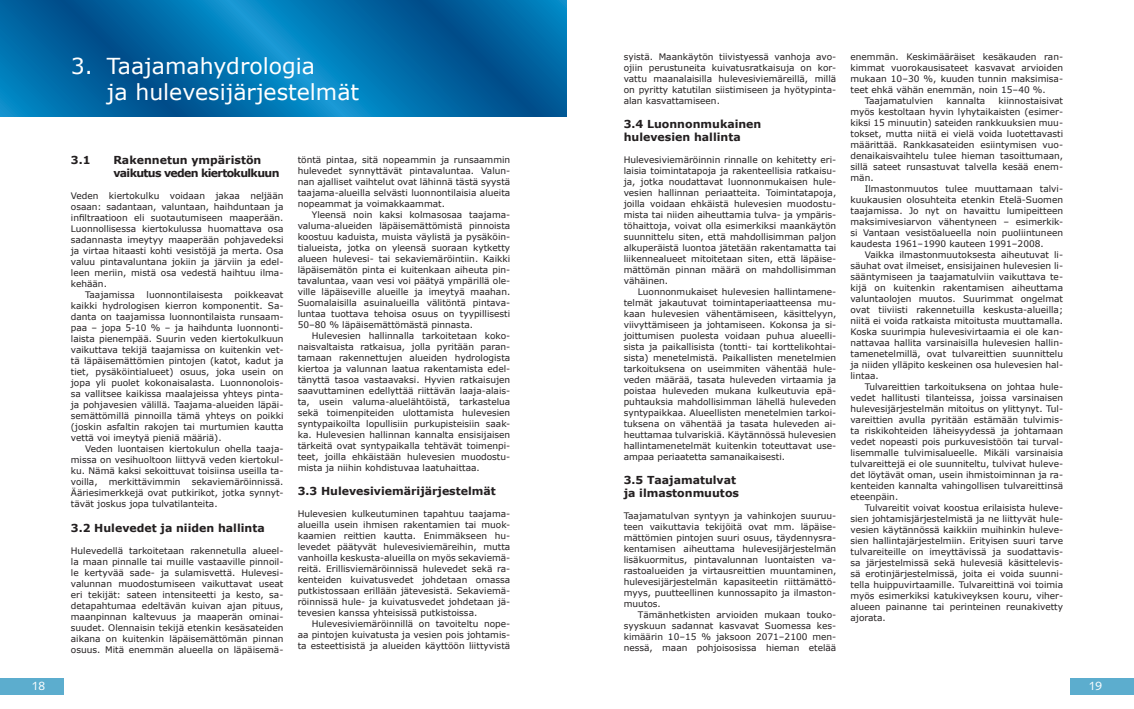
<style>
.page{position:relative;width:1134px;height:709px;background:#fff}
.page>*{position:absolute;margin:0;border:0;box-sizing:border-box;transform-origin:0 0}
.t1{font:22px/26px "Verdana";color:#fff}
.t2{font:12px "Syntax";color:#fff}
.t3{font:700 11px/13px "Verdana";color:#231f20}
.t4{font:700 11px/13px "Verdana";letter-spacing:-.06em;color:#231f20}
.t5{font:9px/11px "Verdana";color:#231f20;text-align:justify}
</style>
<div class="page">
<div style="left:0;top:678px;width:64px;height:16px;background:#5cadce"></div>
<div style="left:1070px;top:678px;width:64px;height:16px;background:#5cadce"></div>
<svg style="left:0;top:0;width:567px;height:116px;background:#016ba8"></svg>
<h1 class="t1" style="left:107px;top:52px;width:254px;text-indent:-36px">3. Taajamahydrologia<br>ja hulevesijärjestelmät</h1>
<p class="t3" style="left:71px;top:153px;width:21px">3.1</p>
<p class="t4" style="left:113px;top:153px;width:168px">Rakennetun ympäristön vaikutus veden kiertokulkuun</p>
<p class="t5" style="left:71px;top:190px;width:214px">Veden kiertokulku voidaan jakaa neljään</p>
<p class="t5" style="left:71px;top:201px;width:214px">osaan: sadantaan, valuntaan, haihduntaan ja</p>
<p class="t5" style="left:71px;top:212px;width:214px">infiltraatioon eli suotautumiseen maaperään.</p>
<p class="t5" style="left:71px;top:223px;width:214px">Luonnollisessa kiertokulussa huomattava osa</p>
<p class="t5" style="left:71px;top:234px;width:214px">sadannasta imeytyy maaperään pohjavedeksi</p>
<p class="t5" style="left:71px;top:245px;width:214px">ja virtaa hitaasti kohti vesistöjä ja merta. Osa</p>
<p class="t5" style="left:71px;top:256px;width:214px">valuu pintavaluntana jokiin ja järviin ja edel-</p>
<p class="t5" style="left:71px;top:267px;width:214px">leen meriin, mistä osa vedestä haihtuu ilma-</p>
<p class="t5" style="left:71px;top:278px;width:38px">kehään.</p>
<p class="t5" style="left:85px;top:289px;width:51px">Taajamissa</p>
<p class="t5" style="left:147px;top:289px;width:78px">luonnontilaisesta</p>
<p class="t5" style="left:71px;top:289px;width:214px;text-indent:164px">poikkeavat kaikki hydrologisen kierron komponentit. Sa&shy;danta on taajamissa luonnontilaista runsaam&shy;paa – jopa 5-10 % – ja haihdunta luonnonti&shy;laista pienempää. Suurin veden kiertokulkuun vaikuttava tekijä taajamissa on kuitenkin vet&shy;tä läpäisemättömien pintojen (katot, kadut ja tiet, pysäköintialueet) osuus, joka usein on jopa yli puolet kokonaisalasta. Luonnonolois&shy;sa vallitsee kaikissa maalajeissa yhteys pinta&shy;ja pohjavesien välillä. Taajama-alueiden läpäi&shy;semättömillä pinnoilla tämä yhteys on poikki (joskin asfaltin rakojen tai murtumien kautta vettä voi imeytyä pieniä määriä).</p>
<p class="t5" style="left:71px;top:443px;width:214px;text-indent:14px">Veden luontaisen kiertokulun ohella taaja&shy;missa on vesihuoltoon liittyvä veden kiertokul&shy;ku. Nämä kaksi sekoittuvat toisiinsa useilla ta&shy;voilla, merkittävimmin sekaviemäröinnissä.<br>Ääriesimerkkejä ovat putkirikot, jotka synnyt&shy;tävät joskus jopa tulvatilanteita.</p>
<p class="t3" style="left:71px;top:520px;width:195px">3.2 Hulevedet ja niiden hallinta</p>
<p class="t5" style="left:71px;top:544px;width:214px">Hulevedellä tarkoitetaan rakennetulla alueel&shy;la maan pinnalle tai muille vastaaville pinnoil&shy;le kertyvää sade- ja sulamisvettä. Hulevesi&shy;valunnan muodostumiseen vaikuttavat useat eri tekijät: sateen intensiteetti ja kesto, sa&shy;detapahtumaa edeltävän kuivan ajan pituus, maanpinnan kaltevuus ja maaperän ominai&shy;suudet. Olennaisin tekijä etenkin kesäsateiden aikana on kuitenkin läpäisemättömän pinnan osuus. Mitä enemmän alueella on läpäisemä-</p>
<p class="t5" style="left:298px;top:154px;width:214px">töntä pintaa, sitä nopeammin ja runsaammin hulevedet synnyttävät pintavaluntaa. Valun&shy;nan ajalliset vaihtelut ovat lähinnä tästä syystä taajama-alueilla selvästi luonnontilaisia alueita nopeammat ja voimakkaammat.</p>
<p class="t5" style="left:298px;top:209px;width:214px;text-indent:14px">Yleensä noin kaksi kolmasosaa taajama&shy;valuma-alueiden läpäisemättömistä pinnoista koostuu kaduista, muista väylistä ja pysäköin&shy;tialueista, jotka on yleensä suoraan kytketty alueen hulevesi- tai sekaviemäröintiin. Kaikki läpäisemätön pinta ei kuitenkaan aiheuta pin&shy;tavaluntaa, vaan vesi voi päätyä ympärillä ole&shy;ville läpäiseville alueille ja imeytyä maahan.<br>Suomalaisilla asuinalueilla välitöntä pintava&shy;luntaa tuottava tehoisa osuus on tyypillisesti 50–80 % läpäisemättömästä pinnasta.</p>
<p class="t5" style="left:298px;top:330px;width:214px;text-indent:14px">Hulevesien hallinnalla tarkoitetaan koko&shy;naisvaltaista ratkaisua, jolla pyritään paran&shy;tamaan rakennettujen alueiden hydrologista kiertoa ja valunnan laatua rakentamista edel&shy;tänyttä tasoa vastaavaksi. Hyvien ratkaisujen saavuttaminen edellyttää riittävän laaja-alais&shy;ta, usein valuma-aluelähtöistä, tarkastelua sekä toimenpiteiden ulottamista hulevesien syntypaikoilta lopullisiin purkupisteisiin saak&shy;ka. Hulevesien hallinnan kannalta ensisijaisen tärkeitä ovat syntypaikalla tehtävät toimenpi&shy;teet, joilla ehkäistään hulevesien muodostu&shy;mista ja niihin kohdistuvaa laatuhaittaa.</p>
<p class="t3" style="left:298px;top:484px;width:200px">3.3 Hulevesiviemärijärjestelmät</p>
<p class="t5" style="left:298px;top:508px;width:214px">Hulevesien kulkeutuminen tapahtuu taajama&shy;alueilla usein ihmisen rakentamien tai muok&shy;kaamien reittien kautta. Enimmäkseen hu&shy;levedet päätyvät hulevesiviemäreihin, mutta vanhoilla keskusta-alueilla on myös sekaviemä&shy;reitä. Erillisviemäröinnissä hulevedet sekä ra&shy;kenteiden kuivatusvedet johdetaan omassa putkistossaan erillään jätevesistä. Sekaviemä&shy;röinnissä hule- ja kuivatusvedet johdetaan jä&shy;tevesien kanssa yhteisissä putkistoissa.</p>
<p class="t5" style="left:298px;top:618px;width:214px;text-indent:14px">Hulevesiviemäröinnillä on tavoiteltu nope&shy;aa pintojen kuivatusta ja vesien pois johtamis&shy;ta esteettisistä ja alueiden käyttöön liittyvistä</p>
<p class="t5" style="left:624px;top:51px;width:214px">syistä. Maankäytön tiivistyessä vanhoja avo&shy;ojiin perustuneita kuivatusratkaisuja on kor&shy;vattu maanalaisilla hulevesiviemäreillä, millä on pyritty katutilan siistimiseen ja hyötypinta&shy;alan kasvattamiseen.</p>
<p class="t3" style="left:624px;top:117px;width:139px">3.4 Luonnonmukainen hulevesien hallinta</p>
<p class="t5" style="left:624px;top:154px;width:214px">Hulevesiviemäröinnin rinnalle on kehitetty eri&shy;laisia toimintatapoja ja rakenteellisia ratkaisu&shy;ja, jotka noudattavat luonnonmukaisen hule&shy;vesien hallinnan periaatteita. Toimintatapoja, joilla voidaan ehkäistä hulevesien muodostu&shy;mista tai niiden aiheuttamia tulva- ja ympäris&shy;töhaittoja, voivat olla esimerkiksi maankäytön suunnittelu siten, että mahdollisimman paljon alkuperäistä luontoa jätetään rakentamatta tai liikennealueet mitoitetaan siten, että läpäise&shy;mättömän pinnan määrä on mahdollisimman vähäinen.</p>
<p class="t5" style="left:624px;top:286px;width:214px;text-indent:14px">Luonnonmukaiset hulevesien hallintamene&shy;telmät jakautuvat toimintaperiaatteensa mu&shy;kaan hulevesien vähentämiseen, käsittelyyn, viivyttämiseen ja johtamiseen. Kokonsa ja si&shy;joittumisen puolesta voidaan puhua alueelli&shy;sista ja paikallisista (tontti- tai korttelikohtai&shy;sista) menetelmistä. Paikallisten menetelmien tarkoituksena on useimmiten vähentää hule&shy;veden määrää, tasata huleveden virtaamia ja poistaa huleveden mukana kulkeutuvia epä&shy;puhtauksia mahdollisimman lähellä huleveden syntypaikkaa. Alueellisten menetelmien tarkoi&shy;tuksena on vähentää ja tasata huleveden ai&shy;heuttamaa tulvariskiä. Käytännössä hulevesien hallintamenetelmät kuitenkin toteuttavat use&shy;ampaa periaatetta samanaikaisesti.</p>
<p class="t3" style="left:624px;top:473px;width:117px">3.5 Taajamatulvat ja ilmastonmuutos</p>
<p class="t5" style="left:624px;top:510px;width:214px">Taajamatulvan syntyyn ja vahinkojen suuruu&shy;teen vaikuttavia tekijöitä ovat mm. läpäise&shy;mättömien pintojen suuri osuus, täydennysra&shy;kentamisen aiheuttama hulevesijärjestelmän lisäkuormitus, pintavalunnan luontaisten va&shy;rastoalueiden ja virtausreittien muuntaminen, hulevesijärjestelmän kapasiteetin riittämättö&shy;myys, puutteellinen kunnossapito ja ilmaston&shy;muutos.</p>
<p class="t5" style="left:624px;top:609px;width:214px;text-indent:14px">Tämänhetkisten arvioiden mukaan touko&shy;syyskuun sadannat kasvavat Suomessa kes&shy;kimäärin 10–15 % jaksoon 2071–2100 men&shy;nessä, maan pohjoisosissa hieman etelää</p>
<p class="t5" style="left:850px;top:51px;width:214px">enemmän. Keskimääräiset kesäkauden ran-</p>
<p class="t5" style="left:850px;top:62px;width:214px">kimmat vuorokausisateet kasvavat arvioiden</p>
<p class="t5" style="left:850px;top:73px;width:214px">mukaan 10–30 %, kuuden tunnin maksimisa-</p>
<p class="t5" style="left:850px;top:84px;width:197px">teet ehkä vähän enemmän, noin 15–40 %.</p>
<p class="t5" style="left:865px;top:95px;width:70px">Taajamatulvien</p>
<p class="t5" style="left:946px;top:95px;width:40px">kannalta</p>
<p class="t5" style="left:850px;top:95px;width:214px;text-indent:148px">kiinnostaisivat myös kestoltaan hyvin lyhytaikaisten (esimer&shy;kiksi 15 minuutin) sateiden rankkuuksien muu&shy;tokset, mutta niitä ei vielä voida luotettavasti määrittää. Rankkasateiden esiintymisen vuo&shy;denaikaisvaihtelu tulee hieman tasoittumaan, sillä sateet runsastuvat talvella kesää enem&shy;män.</p>
<p class="t5" style="left:850px;top:183px;width:214px;text-indent:14px">Ilmastonmuutos tulee muuttamaan talvi&shy;kuukausien olosuhteita etenkin Etelä-Suomen taajamissa. Jo nyt on havaittu lumipeitteen maksimivesiarvon vähentyneen – esimerkik&shy;si Vantaan vesistöalueella noin puoliintuneen kaudesta 1961–1990 kauteen 1991–2008.</p>
<p class="t5" style="left:850px;top:249px;width:214px;text-indent:14px">Vaikka ilmastonmuutoksesta aiheutuvat li&shy;säuhat ovat ilmeiset, ensisijainen hulevesien li&shy;sääntymiseen ja taajamatulviin vaikuttava te&shy;kijä on kuitenkin rakentamisen aiheuttama valuntaolojen muutos. Suurimmat ongelmat ovat tiiviisti rakennetuilla keskusta-alueilla; niitä ei voida ratkaista mitoitusta muuttamalla.<br>Koska suurimpia hulevesivirtaamia ei ole kan&shy;nattavaa hallita varsinaisilla hulevesien hallin&shy;tamenetelmillä, ovat tulvareittien suunnittelu ja niiden ylläpito keskeinen osa hulevesien hal&shy;lintaa.</p>
<p class="t5" style="left:850px;top:381px;width:214px;text-indent:14px">Tulvareittien tarkoituksena on johtaa hule&shy;vedet hallitusti tilanteissa, joissa varsinaisen hulevesijärjestelmän mitoitus on ylittynyt. Tul&shy;vareittien avulla pyritään estämään tulvimis&shy;ta riskikohteiden läheisyydessä ja johtamaan vedet nopeasti pois purkuvesistöön tai turval&shy;lisemmalle tulvimisalueelle. Mikäli varsinaisia tulvareittejä ei ole suunniteltu, tulvivat huleve&shy;det löytävät oman, usein ihmistoiminnan ja ra&shy;kenteiden kannalta vahingollisen tulvareittinsä eteenpäin.</p>
<p class="t5" style="left:850px;top:502px;width:214px;text-indent:14px">Tulvareitit voivat koostua erilaisista huleve&shy;sien johtamisjärjestelmistä ja ne liittyvät hule&shy;vesien käytännössä kaikkiin muihinkin huleve&shy;sien hallintajärjestelmiin. Erityisen suuri tarve tulvareiteille on imeyttävissä ja suodattavis&shy;sa järjestelmissä sekä hulevesiä käsittelevis&shy;sä erotinjärjestelmissä, joita ei voida suunni&shy;tella huippuvirtaamille. Tulvareittinä voi toimia myös esimerkiksi katukiveyksen kouru, viher&shy;alueen painanne tai perinteinen reunakivetty ajorata.</p>
<h2 class="t2" style="left:32px;top:678px;width:15px">18</h2>
<h2 class="t2" style="left:1089px;top:678px;width:15px">19</h2>
</div>
